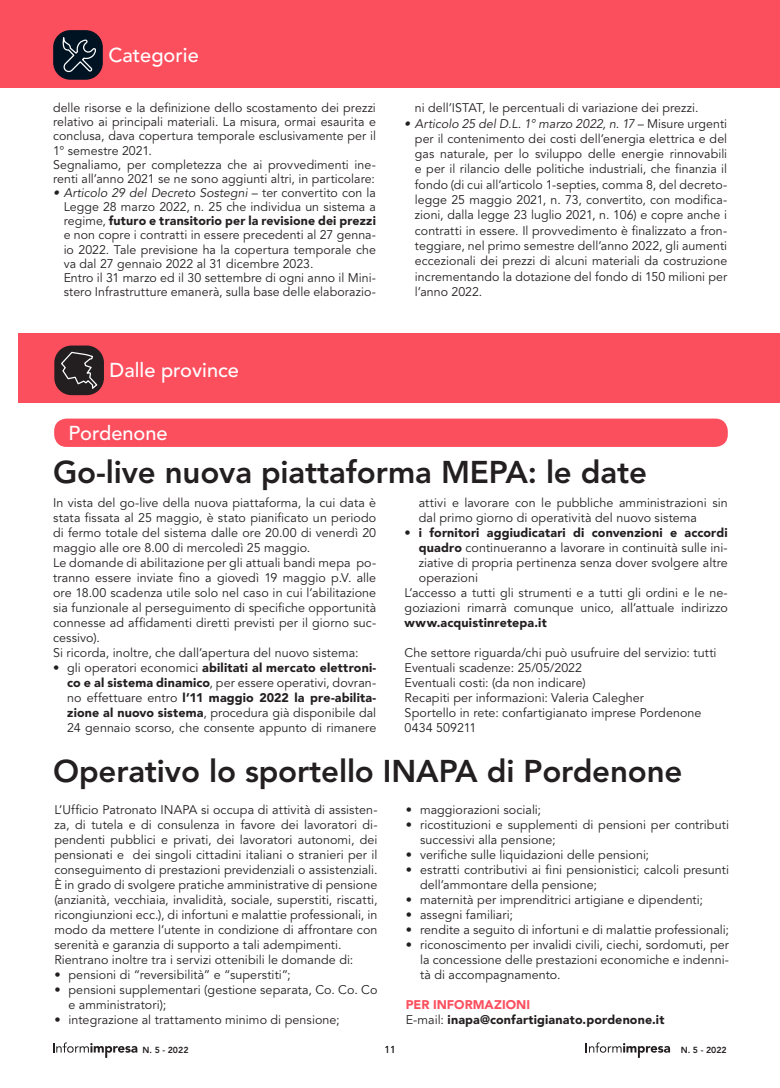
<style>
.page{position:relative;width:780px;height:1088px;background:#fff}
.page>*{position:absolute;margin:0;border:0;box-sizing:border-box;transform-origin:0 0}
.Normale{font:800 31.25px "Avenir LT Std";letter-spacing:-.005em;color:#231f20}
.t1{font:500 20px "Avenir LT Std";color:#fff}
.Normale-2{font:12.5px/15px "Avenir LT Std";letter-spacing:.005em;color:#231f20;text-align:justify}
.Normale-3{font:900 12.5px "Avenir LT Std";letter-spacing:.01em;color:#231f20}
.Normale-4{font:900 12.5px "Avenir LT Std";color:#fc4f5e}
.t2{font:10px "Avenir LT Std";color:#231f20}
.t3{font:800 8.75px "Avenir LT Std";color:#231f20}
.s1{font-style:italic}
.s2{font-weight:900}
.s3{font-weight:400}
</style>
<div class="page">
<div style="left:0;top:0;width:18px;height:87px;background:#fc4f5e"></div>
<div style="left:18px;top:0;width:762px;height:87px;background:#fc4f5e"></div>
<div style="left:53px;top:30px;width:50px;height:50px;background:#001322;border-radius:17px"></div>
<svg style="left:62px;top:38px;width:34px;height:35px"></svg>
<svg style="left:586px;top:1042px;width:84px;height:16px"></svg>
<svg style="left:53px;top:1042px;width:84px;height:16px"></svg>
<div style="left:19px;top:333px;width:761px;height:69px;background:#fc4f5e"></div>
<div style="left:54px;top:345px;width:50px;height:50px;background:#231f20;border-radius:17px"></div>
<svg style="left:60px;top:351px;width:38px;height:40px"></svg>
<div style="left:54px;top:419px;width:673px;height:28px;background:#fc4f5e;border-radius:12px"></div>
<h2 class="t1" style="left:108px;top:43px;width:92px">Categorie</h2>
<p class="Normale-2" style="left:53px;top:101px;width:324px;line-height:14.1px">delle risorse e la definizione dello scostamento dei prezzi relativo ai principali materiali. La misura, ormai esaurita e conclusa, dava copertura temporale esclusivamente per il 1° semestre 2021.</p>
<p class="Normale-2" style="left:53px;top:158px;width:324px;line-height:14.1px">Segnaliamo, per completezza che ai provvedimenti ine&shy;renti all’anno 2021 se ne sono aggiunti altri, in particolare:</p>
<p class="Normale-2" style="left:64px;top:186px;width:314px;line-height:14.1px;text-indent:-11px"><span class="s1">• Articolo 29 del Decreto Sostegni</span> – ter convertito con la Legge 28 marzo 2022, n. 25 che individua un sistema a regime, <span class="s2">futuro e transitorio per la revisione dei prezzi </span>e non copre i contratti in essere precedenti al 27 genna&shy;io 2022. Tale previsione ha la copertura temporale che va dal 27 gennaio 2022 al 31 dicembre 2023.</p>
<p class="Normale-2" style="left:64px;top:271px;width:314px;line-height:14.1px">Entro il 31 marzo ed il 30 settembre di ogni anno il Mini&shy;stero Infrastrutture emanerà, sulla base delle elaborazio-</p>
<p class="t1" style="left:109px;top:359px;width:131px">Dalle province</p>
<p class="Normale-2" style="left:415px;top:101px;width:285px">ni dell’ISTAT, le percentuali di variazione dei prezzi.</p>
<p class="Normale-2" style="left:415px;top:116px;width:314px;text-indent:-11px"><span class="s1">• Articolo 25 del D.L. 1° marzo 2022, n. 17</span> – Misure urgenti per il contenimento dei costi dell’energia elettrica e del gas naturale, per lo sviluppo delle energie rinnovabili e per il rilancio delle politiche industriali, che finanzia il fondo (di cui all’articolo 1-septies, comma 8, del decreto&shy;legge 25 maggio 2021, n. 73, convertito, con modifica&shy;zioni, dalla legge 23 luglio 2021, n. 106) e copre anche i contratti in essere. Il provvedimento è finalizzato a fron&shy;teggiare, nel primo semestre dell’anno 2022, gli aumenti eccezionali dei prezzi di alcuni materiali da costruzione incrementando la dotazione del fondo di 150 milioni per l’anno 2022.</p>
<p class="t1" style="left:68px;top:422px;width:101px">Pordenone</p>
<p class="Normale" style="left:53px;top:454px;width:595px">Go-live nuova piattaforma MEPA: le date</p>
<p class="Normale-2" style="left:53px;top:496px;width:324px">In vista del go-live della nuova piattaforma, la cui data è stata fissata al 25 maggio, è stato pianificato un periodo di fermo totale del sistema dalle ore 20.00 di venerdì 20 maggio alle ore 8.00 di mercoledì 25 maggio.</p>
<p class="Normale-2" style="left:53px;top:556px;width:324px">Le domande di abilitazione per gli attuali bandi mepa po&shy;tranno essere inviate fino a giovedì 19 maggio p.V. alle ore 18.00 scadenza utile solo nel caso in cui l’abilitazione sia funzionale al perseguimento di specifiche opportunità connesse ad affidamenti diretti previsti per il giorno suc&shy;cessivo).</p>
<p class="Normale-2" style="left:53px;top:646px;width:307px">Si ricorda, inoltre, che dall’apertura del nuovo sistema:</p>
<p class="Normale-2" style="left:67px;top:661px;width:310px;text-indent:-14px">• gli operatori economici <span class="s2">abilitati al mercato elettroni&shy;co e al sistema dinamico</span>, per essere operativi, dovran&shy;no effettuare entro <span class="s2">l’11 maggio 2022 la pre-abilita&shy;zione al nuovo sistema</span>, procedura già disponibile dal 24 gennaio scorso, che consente appunto di rimanere</p>
<p class="Normale-2" style="left:419px;top:496px;width:310px">attivi e lavorare con le pubbliche amministrazioni sin dal primo giorno di operatività del nuovo sistema</p>
<p class="Normale-2" style="left:419px;top:526px;width:310px;text-indent:-14px">• <span class="s2">i fornitori aggiudicatari di convenzioni e accordi quadro</span> continueranno a lavorare in continuità sulle ini&shy;ziative di propria pertinenza senza dover svolgere altre operazioni</p>
<p class="Normale-2" style="left:404px;top:586px;width:324px">L’accesso a tutti gli strumenti e a tutti gli ordini e le ne&shy;goziazioni rimarrà comunque unico, all’attuale indirizzo <span class="s2">www.acquistinretepa.it</span></p>
<p class="Normale-2" style="left:404px;top:646px;width:313px">Che settore riguarda/chi può usufruire del servizio: tutti</p>
<p class="Normale-2" style="left:404px;top:661px;width:179px">Eventuali scadenze: 25/05/2022</p>
<p class="Normale-2" style="left:404px;top:676px;width:183px">Eventuali costi: (da non indicare)</p>
<p class="Normale-2" style="left:404px;top:691px;width:241px">Recapiti per informazioni: Valeria Calegher</p>
<p class="Normale-2" style="left:404px;top:706px;width:298px">Sportello in rete: confartigianato imprese Pordenone</p>
<p class="Normale-2" style="left:404px;top:721px;width:73px">0434 509211</p>
<p class="Normale" style="left:53px;top:753px;width:631px">Operativo lo sportello INAPA di Pordenone</p>
<p class="Normale-2" style="left:54px;top:803px;width:325px">L’Ufficio Patronato INAPA si occupa di attività di assisten&shy;za, di tutela e di consulenza in favore dei lavoratori di&shy;pendenti pubblici e privati, dei lavoratori autonomi, dei pensionati e dei singoli cittadini italiani o stranieri per il conseguimento di prestazioni previdenziali o assistenziali.</p>
<p class="Normale-2" style="left:54px;top:878px;width:324px">È in grado di svolgere pratiche amministrative di pensione (anzianità, vecchiaia, invalidità, sociale, superstiti, riscatti, ricongiunzioni ecc.), di infortuni e malattie professionali, in modo da mettere l’utente in condizione di affrontare con serenità e garanzia di supporto a tali adempimenti.</p>
<p class="Normale-2" style="left:54px;top:953px;width:300px">Rientrano inoltre tra i servizi ottenibili le domande di:</p>
<p class="Normale-2" style="left:54px;top:968px;width:238px">• pensioni di “reversibilità” e “superstiti”;</p>
<p class="Normale-2" style="left:68px;top:983px;width:310px;text-indent:-14px">• pensioni supplementari (gestione separata, Co. Co. Co e amministratori);</p>
<p class="Normale-2" style="left:54px;top:1013px;width:287px">• integrazione al trattamento minimo di pensione;</p>
<p class="Normale-2" style="left:406px;top:803px;width:137px">• maggiorazioni sociali;</p>
<p class="Normale-2" style="left:420px;top:818px;width:310px;text-indent:-14px">• ricostituzioni e supplementi di pensioni per contributi successivi alla pensione;</p>
<p class="Normale-2" style="left:406px;top:848px;width:245px">• verifiche sulle liquidazioni delle pensioni;</p>
<p class="Normale-2" style="left:420px;top:863px;width:310px;text-indent:-14px">• estratti contributivi ai fini pensionistici; calcoli presunti dell’ammontare della pensione;</p>
<p class="Normale-2" style="left:406px;top:893px;width:298px">• maternità per imprenditrici artigiane e dipendenti;</p>
<p class="Normale-2" style="left:406px;top:908px;width:108px">• assegni familiari;</p>
<p class="Normale-2" style="left:406px;top:923px;width:324px">• rendite a seguito di infortuni e di malattie professionali;</p>
<p class="Normale-2" style="left:420px;top:938px;width:310px;text-indent:-14px">• riconoscimento per invalidi civili, ciechi, sordomuti, per la concessione delle prestazioni economiche e indenni&shy;tà di accompagnamento.</p>
<p class="Normale-4" style="left:406px;top:997px;width:126px">PER INFORMAZIONI</p>
<p class="Normale-3" style="left:406px;top:1012px;width:260px"><span class="s3">E-mail:</span> inapa@confartigianato.pordenone.it</p>
<p class="t3" style="left:142px;top:1044px;width:47px">N. 5 - 2022</p>
<p class="t2" style="left:384px;top:1044px;width:13px">11</p>
<p class="t3" style="left:680px;top:1044px;width:47px">N. 5 - 2022</p>
</div>
